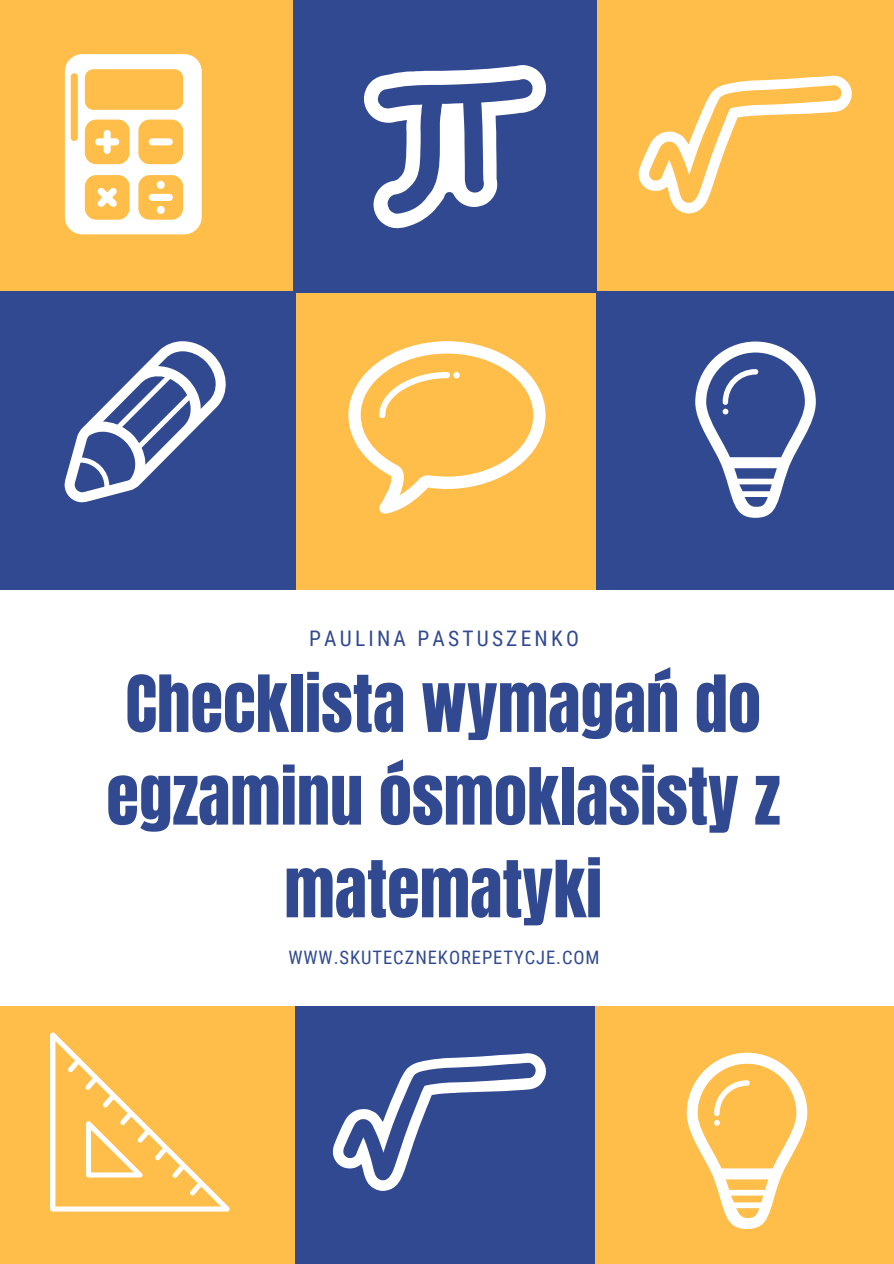
<style>
.page{position:relative;width:894px;height:1264px;background:#fff}
.page>*{position:absolute;margin:0;border:0;box-sizing:border-box;transform-origin:0 0}
.t1{font:66.45px/92.7px "Anton";color:#304990;text-align:center}
.t2{font:21.45px "Roboto Condensed";letter-spacing:.15em;color:#304990}
.t3{font:18.6px "Roboto Condensed";letter-spacing:.05em;color:#304990}
</style>
<div class="page">
<div style="left:0;top:0;width:893px;height:1263px;background:#ffbd4a"></div>
<div style="left:293px;top:0;width:303px;height:292px;background:#304990"></div>
<div style="left:0;top:291px;width:296px;height:299px;background:#304990"></div>
<svg style="left:65px;top:341px;width:161px;height:161px"></svg>
<div style="left:595px;top:291px;width:298px;height:299px;background:#304990"></div>
<svg style="left:695px;top:341px;width:120px;height:177px"></svg>
<svg style="left:348px;top:341px;width:197px;height:172px"></svg>
<div style="left:296px;top:916px;width:298px;height:347px;background:#304990"></div>
<div style="left:0;top:590px;width:893px;height:415px;background:#fff"></div>
<svg style="left:364px;top:65px;width:182px;height:163px"></svg>
<svg style="left:65px;top:54px;width:137px;height:180px"></svg>
<svg style="left:333px;top:1053px;width:212px;height:137px"></svg>
<svg style="left:638px;top:76px;width:213px;height:137px"></svg>
<svg style="left:686px;top:1052px;width:121px;height:176px"></svg>
<svg style="left:50px;top:1032px;width:180px;height:179px"></svg>
<p class="t2" style="left:309px;top:623px;width:271px">PAULINA PASTUSZENKO</p>
<p class="t1" style="left:106px;top:662px;width:675px">Checklista wymagań do egzaminu ósmoklasisty z matematyki</p>
<p class="t3" style="left:288px;top:944px;width:312px">WWW.SKUTECZNEKOREPETYCJE.COM</p>
</div>
